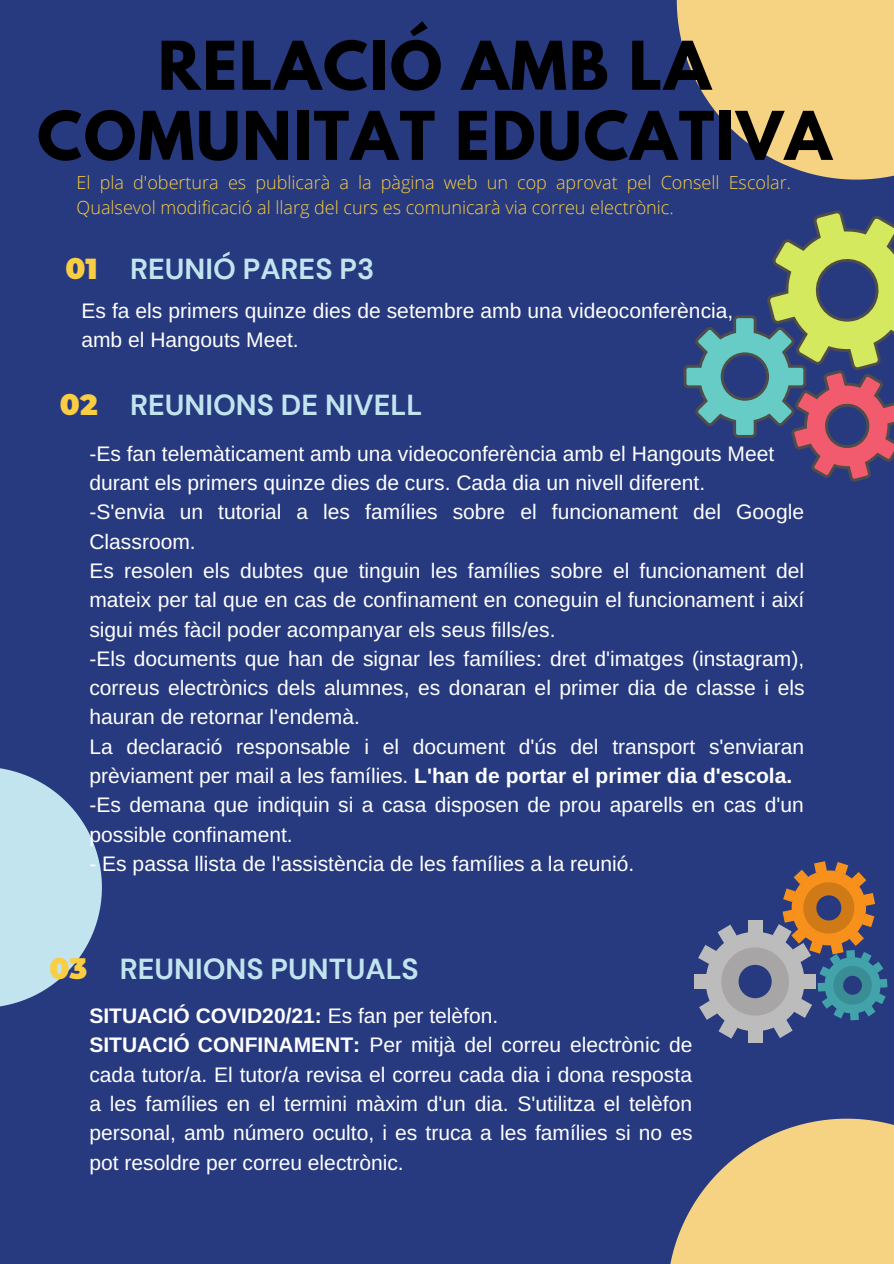
<style>
.page{position:relative;width:894px;height:1264px;background:#fff}
.page>*{position:absolute;margin:0;border:0;box-sizing:border-box;transform-origin:0 0}
.t1{font:700 59.4px/70.1px "League Spartan";letter-spacing:.03em;color:#000;text-align:center}
.t2{font:700 28.95px "DM Sans";color:#c1e4ee}
.t3{font:21px/29.2px "Arimo";color:#fff}
.t4{font:300 18px/24.8px "Open Sans";color:#f9ce42}
.s1{font-family:"Montserrat";font-weight:900;color:#f9ce42}
.s2{font-weight:700}
</style>
<div class="page">
<div style="left:0;top:0;width:893px;height:1263px;background:#283a7f"></div>
<svg style="left:670px;top:1118px;width:223px;height:145px"></svg>
<svg style="left:0;top:768px;width:102px;height:239px"></svg>
<svg style="left:676px;top:0;width:217px;height:180px"></svg>
<svg style="left:683px;top:210px;width:210px;height:271px"></svg>
<div style="left:747px;top:1030px;width:15px;height:12px;background:#bdbcbc"></div>
<div style="left:693px;top:973px;width:13px;height:15px;background:#bdbcbc"></div>
<svg style="left:698px;top:861px;width:189px;height:177px"></svg>
<h1 class="t1" style="left:37px;top:38px;width:795px">RELACIÓ AMB LA<br>COMUNITAT EDUCATIVA</h1>
<p class="t4" style="left:77px;top:170px;width:715px">El pla d'obertura es publicarà a la pàgina web un cop aprovat pel Consell Escolar.<br>Qualsevol modificació al llarg del curs es comunicarà via correu electrònic.</p>
<h2 class="t2" style="left:65px;top:250px;width:310px"><span class="s1">01</span> REUNIÓ PARES P3</h2>
<p class="t3" style="left:81px;top:296px;width:653px">Es fa els primers quinze dies de setembre amb una videoconferència, amb el Hangouts Meet.</p>
<h2 class="t2" style="left:60px;top:386px;width:364px"><span class="s1">02</span> REUNIONS DE NIVELL</h2>
<p class="t3" style="left:89px;top:439px;width:716px">-Es fan telemàticament amb una videoconferència amb el Hangouts Meet durant els primers quinze dies de curs. Cada dia un nivell diferent.<br>-S'envia un tutorial a les famílies sobre el funcionament del Google Classroom.<br>Es resolen els dubtes que tinguin les famílies sobre el funcionament del mateix per tal que en cas de confinament en coneguin el funcionament i així sigui més fàcil poder acompanyar els seus fills/es.<br>-Els documents que han de signar les famílies: dret d'imatges (instagram), correus electrònics dels alumnes, es donaran el primer dia de classe i els hauran de retornar l'endemà.<br>La declaració responsable i el document d'ús del transport s'enviaran prèviament per mail a les famílies. <span class="s2">L'han de portar el primer dia d'escola. </span>-Es demana que indiquin si a casa disposen de prou aparells en cas d'un possible confinament.</p>
<p class="t3" style="left:89px;top:849px;width:546px">- Es passa llista de l'assistència de les famílies a la reunió.</p>
<h2 class="t2" style="left:49px;top:949px;width:371px"><span class="s1">03</span> REUNIONS PUNTUALS</h2>
<p class="t3" style="left:89px;top:1001px;width:604px"><span class="s2">SITUACIÓ COVID20/21:</span> Es fan per telèfon.<br><span class="s2">SITUACIÓ CONFINAMENT:</span> Per mitjà del correu electrònic de cada tutor/a. El tutor/a revisa el correu cada dia i dona resposta a les famílies en el termini màxim d'un dia. S'utilitza el telèfon personal, amb número oculto, i es truca a les famílies si no es pot resoldre per correu electrònic.</p>
</div>
